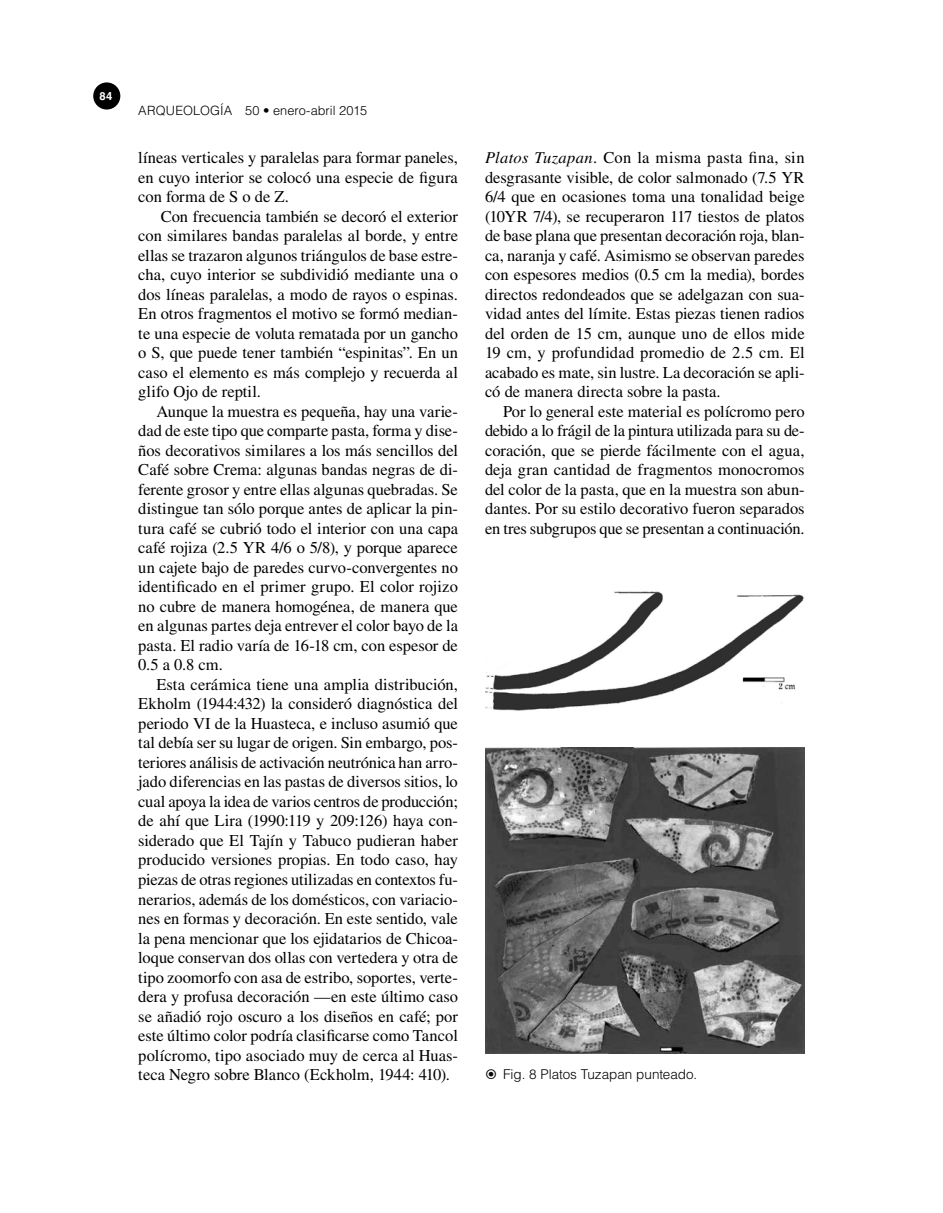
<style>
.page{position:relative;width:943px;height:1213px;background:#fff}
.page>*{position:absolute;margin:0;border:0;box-sizing:border-box;transform-origin:0 0}
.t1{font:16.5px/19.5px "Times LT Std";letter-spacing:-.005em;color:#000;text-align:justify}
.t2{font:300 13.5px "Helvetica LT Std";color:#000}
.t3{font:300 12.75px "Helvetica LT Std";letter-spacing:.005em;color:#000}
.t4{font:700 11.1px "Helvetica LT Std";color:#fff}
.s1{font-style:italic}
</style>
<div class="page">
<div style="left:93px;top:82px;width:27px;height:27px;background:#000;border-radius:50%"></div>
<img style="left:485px;top:591px;width:319px;height:120px">
<img style="left:485px;top:747px;width:319px;height:306px">
<p class="t4" style="left:100px;top:89px;width:14px">84</p>
<p class="t3" style="left:138px;top:102px;width:230px">ARQUEOLOGÍA 50 • enero-abril 2015</p>
<p class="t1" style="left:138px;top:148px;width:321px">líneas verticales y paralelas para formar paneles, en cuyo interior se colocó una especie de figura con forma de S o de Z.</p>
<p class="t1" style="left:138px;top:206px;width:321px;text-indent:23px">Con frecuencia también se decoró el exterior con similares bandas paralelas al borde, y entre ellas se trazaron algunos triángulos de base estre&shy;cha, cuyo interior se subdividió mediante una o dos líneas paralelas, a modo de rayos o espinas.<br>En otros fragmentos el motivo se formó median&shy;te una especie de voluta rematada por un gancho o S, que puede tener también “espinitas”. En un caso el elemento es más complejo y recuerda al glifo Ojo de reptil.</p>
<p class="t1" style="left:138px;top:401px;width:321px;text-indent:18px">Aunque la muestra es pequeña, hay una varie&shy;dad de este tipo que comparte pasta, forma y dise&shy;ños decorativos similares a los más sencillos del Café sobre Crema: algunas bandas negras de di&shy;ferente grosor y entre ellas algunas quebradas. Se distingue tan sólo porque antes de aplicar la pin&shy;tura café se cubrió todo el interior con una capa café rojiza (2.5 YR 4/6 o 5/8), y porque aparece un cajete bajo de paredes curvo-convergentes no identificado en el primer grupo. El color rojizo no cubre de manera homogénea, de manera que en algunas partes deja entrever el color bayo de la pasta. El radio varía de 16-18 cm, con espesor de 0.5 a 0.8 cm.</p>
<p class="t1" style="left:138px;top:674px;width:321px;text-indent:18px">Esta cerámica tiene una amplia distribución, Ekholm (1944:432) la consideró diagnóstica del periodo VI de la Huasteca, e incluso asumió que tal debía ser su lugar de origen. Sin embargo, pos&shy;teriores análisis de activación neutrónica han arro&shy;jado diferencias en las pastas de diversos sitios, lo cual apoya la idea de varios centros de producción; de ahí que Lira (1990:119 y 209:126) haya con&shy;siderado que El Tajín y Tabuco pudieran haber producido versiones propias. En todo caso, hay piezas de otras regiones utilizadas en contextos fu&shy;nerarios, además de los domésticos, con variacio&shy;nes en formas y decoración. En este sentido, vale la pena mencionar que los ejidatarios de Chicoa&shy;loque conservan dos ollas con vertedera y otra de tipo zoomorfo con asa de estribo, soportes, verte&shy;dera y profusa decoración —en este último caso se añadió rojo oscuro a los diseños en café; por este último color podría clasificarse como Tancol polícromo, tipo asociado muy de cerca al Huas&shy;teca Negro sobre Blanco (Eckholm, 1944: 410).</p>
<p class="t1" style="left:485px;top:148px;width:321px"><span class="s1">Platos Tuzapan</span>. Con la misma pasta fina, sin desgrasante visible, de color salmonado (7.5 YR 6/4 que en ocasiones toma una tonalidad beige (10YR 7/4), se recuperaron 117 tiestos de platos de base plana que presentan decoración roja, blan&shy;ca, naranja y café. Asimismo se observan paredes con espesores medios (0.5 cm la media), bordes directos redondeados que se adelgazan con sua&shy;vidad antes del límite. Estas piezas tienen radios del orden de 15 cm, aunque uno de ellos mide 19 cm, y profundidad promedio de 2.5 cm. El acabado es mate, sin lustre. La decoración se apli&shy;có de manera directa sobre la pasta.</p>
<p class="t1" style="left:485px;top:401px;width:321px;text-indent:18px">Por lo general este material es polícromo pero debido a lo frágil de la pintura utilizada para su de&shy;coración, que se pierde fácilmente con el agua, deja gran cantidad de fragmentos monocromos del color de la pasta, que en la muestra son abun&shy;dantes. Por su estilo decorativo fueron separados en tres subgrupos que se presentan a continuación.</p>
<p class="t2" style="left:503px;top:1066px;width:196px">Fig. 8 Platos Tuzapan punteado.</p>
</div>
